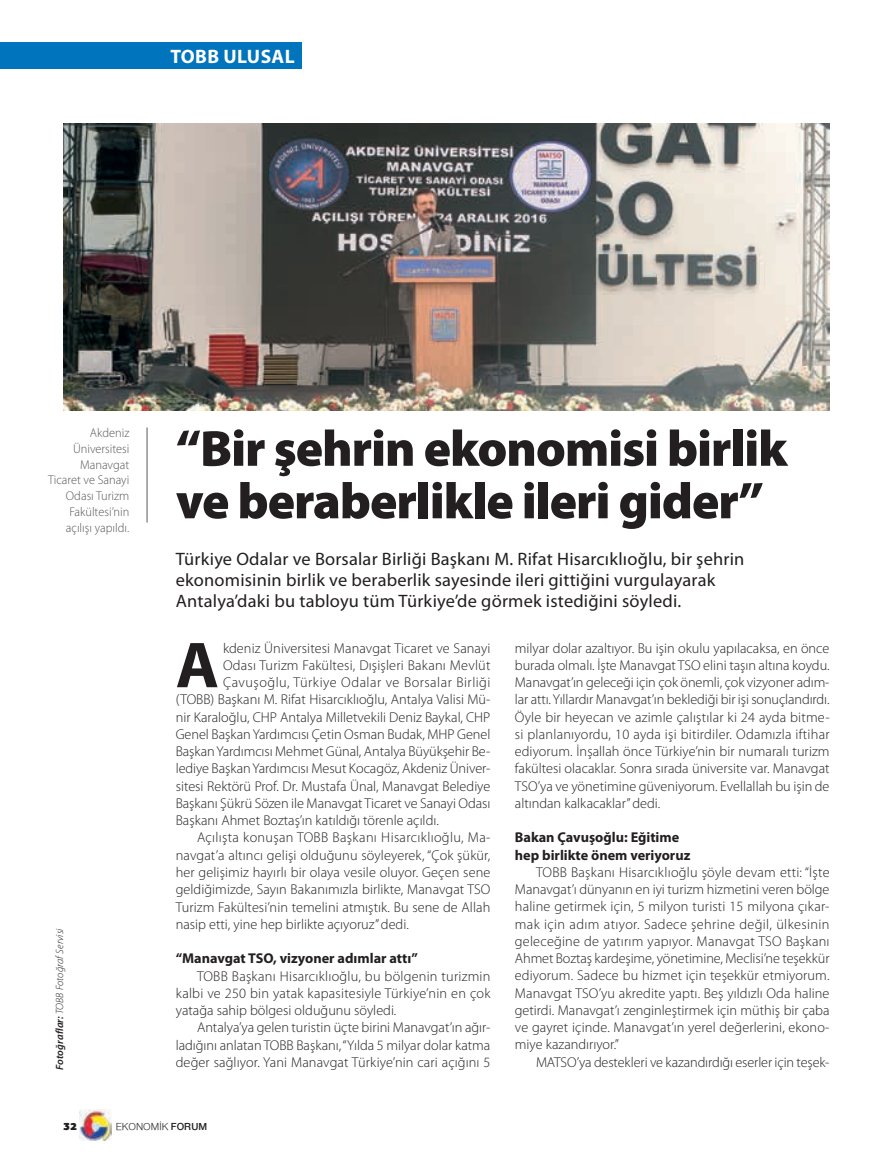
<style>
.page{position:relative;width:893px;height:1170px;background:#fff}
.page>*{position:absolute;margin:0;border:0;box-sizing:border-box;transform-origin:0 0}
.t1{font:700 65.4px "Myriad Pro";color:#231f20}
.t2{font:900 51px/52.5px "Myriad Pro";letter-spacing:-.02em;color:#231f20}
.t3{font:700 19.5px "Myriad Pro";letter-spacing:.02em;color:#fff}
.t4{font:18px/21px "Myriad Pro";letter-spacing:.01em;color:#231f20}
.t5{font:300 14.25px/17.2px "Myriad Pro";color:#231f20;text-align:justify}
.t6{font:700 14.25px/17.2px "Myriad Pro";color:#231f20}
.t7{font:300 14.25px "Myriad Pro";letter-spacing:.02em;color:#231f20}
.t8{font:300 14.25px "Myriad Pro";letter-spacing:.035em;color:#231f20}
.t9{font:300 12.75px/15.8px "Myriad Pro";color:#57585a;text-align:right}
.t10{font:italic 300 10.5px "Myriad Pro";letter-spacing:.01em;color:#231f20}
.t11{font:10.5px "Nimbus Sans Novus";color:#231f20}
.t12{font:900 10.5px "PF Agora Sans Pro";color:#231f20}
.s1{font-weight:600}
</style>
<div class="page">
<img style="left:80px;top:1109px;width:31px;height:31px">
<img style="left:64px;top:124px;width:765px;height:287px">
<div style="left:0;top:43px;width:302px;height:26px;background:#0074bc"></div>
<hr style="left:147px;top:427px;width:1px;height:95px;background:#57585a">
<h3 class="t3" style="left:170px;top:49px;width:126px">TOBB ULUSAL</h3>
<p class="t9" style="left:48px;top:426px;width:83px">Akdeniz<br>Üniversitesi<br>Manavgat<br>Ticaret ve Sanayi<br>Odası Turizm<br>Fakültesi’nin açılışı yapıldı.</p>
<p class="t10" style="left:56px;top:1069px;width:143px;rotate:-90deg"><span class="s1">Fotoğraflar:</span> TOBB Fotoğraf Servisi</p>
<h2 class="t2" style="left:176px;top:426px;width:613px">“Bir şehrin ekonomisi birlik ve beraberlikle ileri gider”</h2>
<p class="t4" style="left:176px;top:549px;width:570px">Türkiye Odalar ve Borsalar Birliği Başkanı M. Rifat Hisarcıklıoğlu, bir şehrin ekonomisinin birlik ve beraberlik sayesinde ileri gittiğini vurgulayarak<br>Antalya’daki bu tabloyu tüm Türkiye’de görmek istediğini söyledi.</p>
<h1 class="t1" style="left:176px;top:640px;width:45px">A</h1>
<p class="t5" style="left:223px;top:640px;width:269px">kdeniz Üniversitesi Manavgat Ticaret ve Sanayi</p>
<p class="t5" style="left:223px;top:657px;width:269px">Odası Turizm Fakültesi, Dışişleri Bakanı Mevlüt</p>
<p class="t8" style="left:223px;top:677px;width:269px">Çavuşoğlu, Türkiye Odalar ve Borsalar Birliği</p>
<p class="t5" style="left:176px;top:692px;width:316px">(TOBB) Başkanı M. Rifat Hisarcıklıoğlu, Antalya Valisi Mü-</p>
<p class="t5" style="left:176px;top:709px;width:316px">nir Karaloğlu, CHP Antalya Milletvekili Deniz Baykal, CHP</p>
<p class="t5" style="left:176px;top:726px;width:316px">Genel Başkan Yardımcısı Çetin Osman Budak, MHP Genel</p>
<p class="t5" style="left:176px;top:743px;width:316px">Başkan Yardımcısı Mehmet Günal, Antalya Büyükşehir Be-</p>
<p class="t5" style="left:176px;top:761px;width:316px">lediye Başkan Yardımcısı Mesut Kocagöz, Akdeniz Üniver-</p>
<p class="t5" style="left:176px;top:778px;width:316px">sitesi Rektörü Prof. Dr. Mustafa Ünal, Manavgat Belediye</p>
<p class="t5" style="left:176px;top:795px;width:316px">Başkanı Şükrü Sözen ile Manavgat Ticaret ve Sanayi Odası</p>
<p class="t5" style="left:176px;top:812px;width:265px">Başkanı Ahmet Boztaş’ın katıldığı törenle açıldı.</p>
<p class="t7" style="left:197px;top:832px;width:295px">Açılışta konuşan TOBB Başkanı Hisarcıklıoğlu, Ma-</p>
<p class="t5" style="left:176px;top:847px;width:316px">navgat’a altıncı gelişi olduğunu söyleyerek, “Çok şükür,</p>
<p class="t5" style="left:176px;top:864px;width:316px">her gelişimiz hayırlı bir olaya vesile oluyor. Geçen sene</p>
<p class="t5" style="left:176px;top:881px;width:316px">geldiğimizde, Sayın Bakanımızla birlikte, Manavgat TSO</p>
<p class="t5" style="left:176px;top:899px;width:316px">Turizm Fakültesi’nin temelini atmıştık. Bu sene de Allah</p>
<p class="t5" style="left:176px;top:916px;width:235px">nasip etti, yine hep birlikte açıyoruz” dedi.</p>
<p class="t6" style="left:176px;top:950px;width:244px">“Manavgat TSO, vizyoner adımlar attı”</p>
<p class="t5" style="left:176px;top:968px;width:316px;text-indent:21px">TOBB Başkanı Hisarcıklıoğlu, bu bölgenin turizmin kalbi ve 250 bin yatak kapasitesiyle Türkiye’nin en çok yatağa sahip bölgesi olduğunu söyledi.</p>
<p class="t5" style="left:176px;top:1019px;width:316px;text-indent:21px">Antalya’ya gelen turistin üçte birini Manavgat’ın ağır&shy;ladığını anlatan TOBB Başkanı, “Yılda 5 milyar dolar katma değer sağlıyor. Yani Manavgat Türkiye’nin cari açığını 5</p>
<p class="t5" style="left:515px;top:640px;width:316px">milyar dolar azaltıyor. Bu işin okulu yapılacaksa, en önce burada olmalı. İşte Manavgat TSO elini taşın altına koydu.<br>Manavgat’ın geleceği için çok önemli, çok vizyoner adım&shy;lar attı. Yıllardır Manavgat’ın beklediği bir işi sonuçlandırdı.<br>Öyle bir heyecan ve azimle çalıştılar ki 24 ayda bitme&shy;si planlanıyordu, 10 ayda işi bitirdiler. Odamızla iftihar ediyorum. İnşallah önce Türkiye’nin bir numaralı turizm fakültesi olacaklar. Sonra sırada üniversite var. Manavgat TSO’ya ve yönetimine güveniyorum. Evellallah bu işin de altından kalkacaklar” dedi.</p>
<p class="t6" style="left:515px;top:830px;width:177px">Bakan Çavuşoğlu: Eğitime hep birlikte önem veriyoruz</p>
<p class="t5" style="left:515px;top:864px;width:316px;text-indent:21px">TOBB Başkanı Hisarcıklıoğlu şöyle devam etti: “İşte Manavgat’ı dünyanın en iyi turizm hizmetini veren bölge haline getirmek için, 5 milyon turisti 15 milyona çıkar&shy;mak için adım atıyor. Sadece şehrine değil, ülkesinin geleceğine de yatırım yapıyor. Manavgat TSO Başkanı Ahmet Boztaş kardeşime, yönetimine, Meclisi’ne teşekkür ediyorum. Sadece bu hizmet için teşekkür etmiyorum.<br>Manavgat TSO’yu akredite yaptı. Beş yıldızlı Oda haline getirdi. Manavgat’ı zenginleştirmek için müthiş bir çaba ve gayret içinde. Manavgat’ın yerel değerlerini, ekono&shy;miye kazandırıyor.”</p>
<p class="t5" style="left:536px;top:1054px;width:295px">MATSO’ya destekleri ve kazandırdığı eserler için teşek-</p>
<p class="t12" style="left:63px;top:1122px;width:15px">32</p>
<p class="t11" style="left:116px;top:1120px;width:93px">EKONOMİK <span class="s1">FORUM</span></p>
</div>
